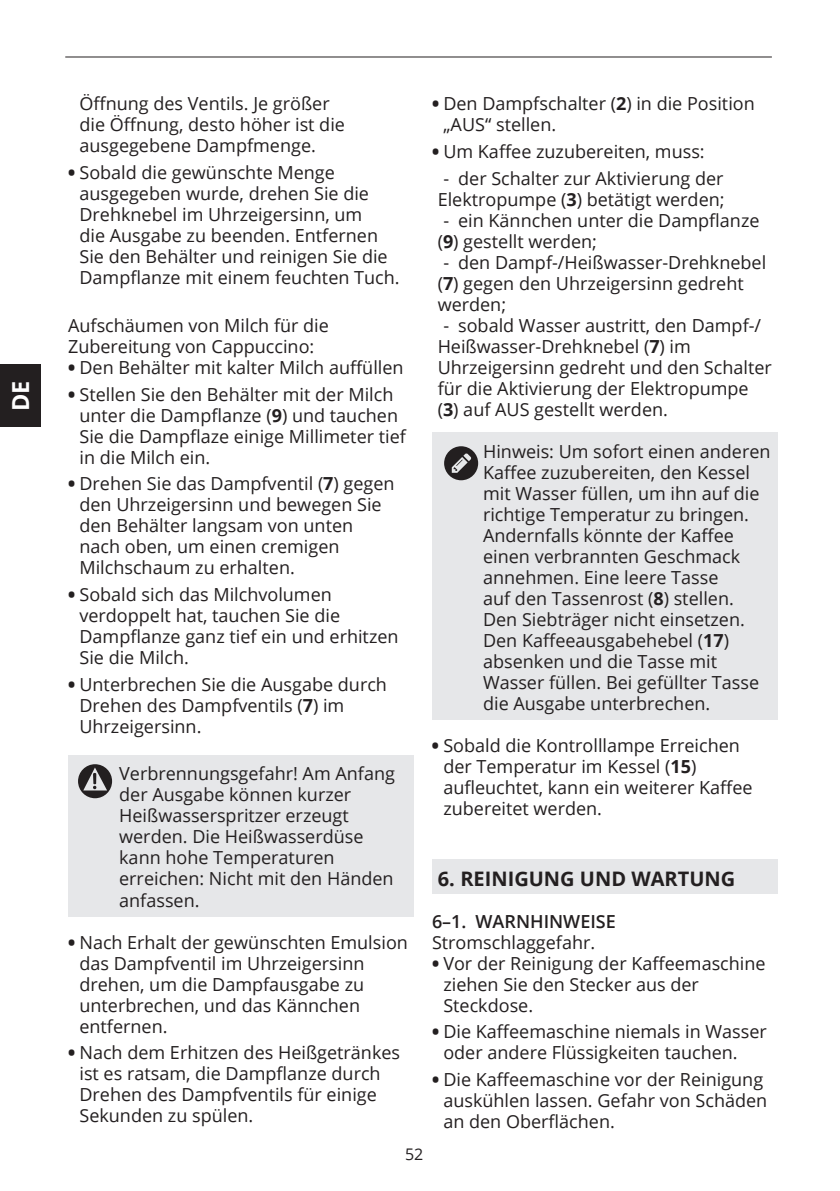
<style>
.page{position:relative;width:840px;height:1191px;background:#fff}
.page>*{position:absolute;margin:0;border:0;box-sizing:border-box;transform-origin:0 0}
.t1{font:700 23.4px "Open Sans";color:#fff}
.t2{font:700 20px "Open Sans";color:#231f20}
.t3{font:18px/21px "Open Sans";color:#231f20}
.t4{font:600 18px "Open Sans";color:#231f20}
.t5{font:16px "Open Sans";color:#231f20}
.s1{font-weight:800}
.s2{font-weight:700}
</style>
<div class="page">
<hr style="left:65px;top:56px;width:706px;height:1px;background:#231f20">
<div style="left:0;top:365px;width:41px;height:62px;background:#231f20"></div>
<div style="left:68px;top:755px;width:345px;height:161px;background:#e6e7e9"></div>
<div style="left:432px;top:433px;width:345px;height:287px;background:#e6e7e9"></div>
<div style="left:432px;top:859px;width:345px;height:35px;background:#e6e7e9"></div>
<svg style="left:444px;top:446px;width:34px;height:34px"></svg>
<svg style="left:78px;top:764px;width:34px;height:34px"></svg>
<p class="t1" style="left:4px;top:411px;width:32px;rotate:-90deg">DE</p>
<p class="t3" style="left:79px;top:93px;width:267px">Öffnung des Ventils. Je größer die Öffnung, desto höher ist die ausgegebene Dampfmenge.</p>
<p class="t3" style="left:79px;top:161px;width:321px;text-indent:-11px"><span class="s1">•</span> Sobald die gewünschte Menge ausgegeben wurde, drehen Sie die Drehknebel im Uhrzeigersinn, um<br>die Ausgabe zu beenden. Entfernen Sie den Behälter und reinigen Sie die Dampflanze mit einem feuchten Tuch.</p>
<p class="t3" style="left:68px;top:314px;width:262px">Aufschäumen von Milch für die<br>Zubereitung von Cappuccino:</p>
<p class="t3" style="left:68px;top:356px;width:337px"><span class="s1">•</span> Den Behälter mit kalter Milch auffüllen</p>
<p class="t3" style="left:79px;top:383px;width:328px;text-indent:-11px"><span class="s1">•</span> Stellen Sie den Behälter mit der Milch unter die Dampflanze (<span class="s2">9</span>) und tauchen Sie die Dampflaze einige Millimeter tief in die Milch ein.</p>
<p class="t3" style="left:79px;top:473px;width:316px;text-indent:-11px"><span class="s1">•</span> Drehen Sie das Dampfventil (<span class="s2">7</span>) gegen den Uhrzeigersinn und bewegen Sie den Behälter langsam von unten nach oben, um einen cremigen<br>Milchschaum zu erhalten.</p>
<p class="t3" style="left:79px;top:583px;width:320px;text-indent:-11px"><span class="s1">•</span> Sobald sich das Milchvolumen verdoppelt hat, tauchen Sie die<br>Dampflanze ganz tief ein und erhitzen<br>Sie die Milch.</p>
<p class="t3" style="left:79px;top:673px;width:309px;text-indent:-11px"><span class="s1">•</span> Unterbrechen Sie die Ausgabe durch<br>Drehen des Dampfventils (<span class="s2">7</span>) im<br>Uhrzeigersinn.</p>
<p class="t3" style="left:119px;top:763px;width:277px">Verbrennungsgefahr! Am Anfang der Ausgabe können kurzer<br>Heißwasserspritzer erzeugt werden. Die Heißwasserdüse kann hohe Temperaturen erreichen: Nicht mit den Händen anfassen.</p>
<p class="t3" style="left:79px;top:931px;width:330px;text-indent:-11px"><span class="s1">•</span> Nach Erhalt der gewünschten Emulsion das Dampfventil im Uhrzeigersinn drehen, um die Dampfausgabe zu unterbrechen, und das Kännchen entfernen.</p>
<p class="t3" style="left:79px;top:1041px;width:322px;text-indent:-11px"><span class="s1">•</span> Nach dem Erhitzen des Heißgetränkes ist es ratsam, die Dampflanze durch<br>Drehen des Dampfventils für einige<br>Sekunden zu spülen.</p>
<p class="t5" style="left:405px;top:1143px;width:20px">52</p>
<p class="t3" style="left:443px;top:93px;width:313px;text-indent:-11px"><span class="s1">•</span> Den Dampfschalter (<span class="s2">2</span>) in die Position „AUS“ stellen.</p>
<p class="t3" style="left:432px;top:140px;width:274px"><span class="s1">•</span> Um Kaffee zuzubereiten, muss:</p>
<p class="t3" style="left:437px;top:167px;width:288px;text-align:center">- der Schalter zur Aktivierung der<br>Elektropumpe (<span class="s2">3</span>) betätigt werden;</p>
<p class="t3" style="left:437px;top:209px;width:323px;text-indent:6px">- ein Kännchen unter die Dampflanze (<span class="s2">9</span>) gestellt werden;</p>
<p class="t3" style="left:437px;top:251px;width:330px;text-indent:6px">- den Dampf-/Heißwasser-Drehknebel (<span class="s2">7</span>) gegen den Uhrzeigersinn gedreht werden;</p>
<p class="t3" style="left:437px;top:314px;width:335px;text-indent:6px">- sobald Wasser austritt, den Dampf-/ Heißwasser-Drehknebel (<span class="s2">7</span>) im Uhrzeigersinn gedreht und den Schalter für die Aktivierung der Elektropumpe (<span class="s2">3</span>) auf AUS gestellt werden.</p>
<p class="t3" style="left:483px;top:440px;width:289px">Hinweis: Um sofort einen anderen<br>Kaffee zuzubereiten, den Kessel mit Wasser füllen, um ihn auf die richtige Temperatur zu bringen.<br>Andernfalls könnte der Kaffee einen verbrannten Geschmack annehmen. Eine leere Tasse<br>auf den Tassenrost (<span class="s2">8</span>) stellen.<br>Den Siebträger nicht einsetzen.<br>Den Kaffeeausgabehebel (<span class="s2">17</span>) absenken und die Tasse mit<br>Wasser füllen. Bei gefüllter Tasse die Ausgabe unterbrechen.</p>
<p class="t3" style="left:443px;top:734px;width:311px;text-indent:-11px"><span class="s1">•</span> Sobald die Kontrolllampe Erreichen der Temperatur im Kessel (<span class="s2">15</span>) aufleuchtet, kann ein weiterer Kaffee zubereitet werden.</p>
<p class="t2" style="left:437px;top:864px;width:299px">6. REINIGUNG UND WARTUNG</p>
<p class="t4" style="left:432px;top:908px;width:185px">6–1. WARNHINWEISE</p>
<p class="t3" style="left:432px;top:931px;width:165px">Stromschlaggefahr.</p>
<p class="t3" style="left:443px;top:952px;width:323px;text-indent:-11px"><span class="s1">•</span> Vor der Reinigung der Kaffeemaschine ziehen Sie den Stecker aus der<br>Steckdose.</p>
<p class="t3" style="left:443px;top:1021px;width:325px;text-indent:-11px"><span class="s1">•</span> Die Kaffeemaschine niemals in Wasser oder andere Flüssigkeiten tauchen.</p>
<p class="t3" style="left:443px;top:1068px;width:325px;text-indent:-11px"><span class="s1">•</span> Die Kaffeemaschine vor der Reinigung auskühlen lassen. Gefahr von Schäden an den Oberflächen.</p>
</div>
